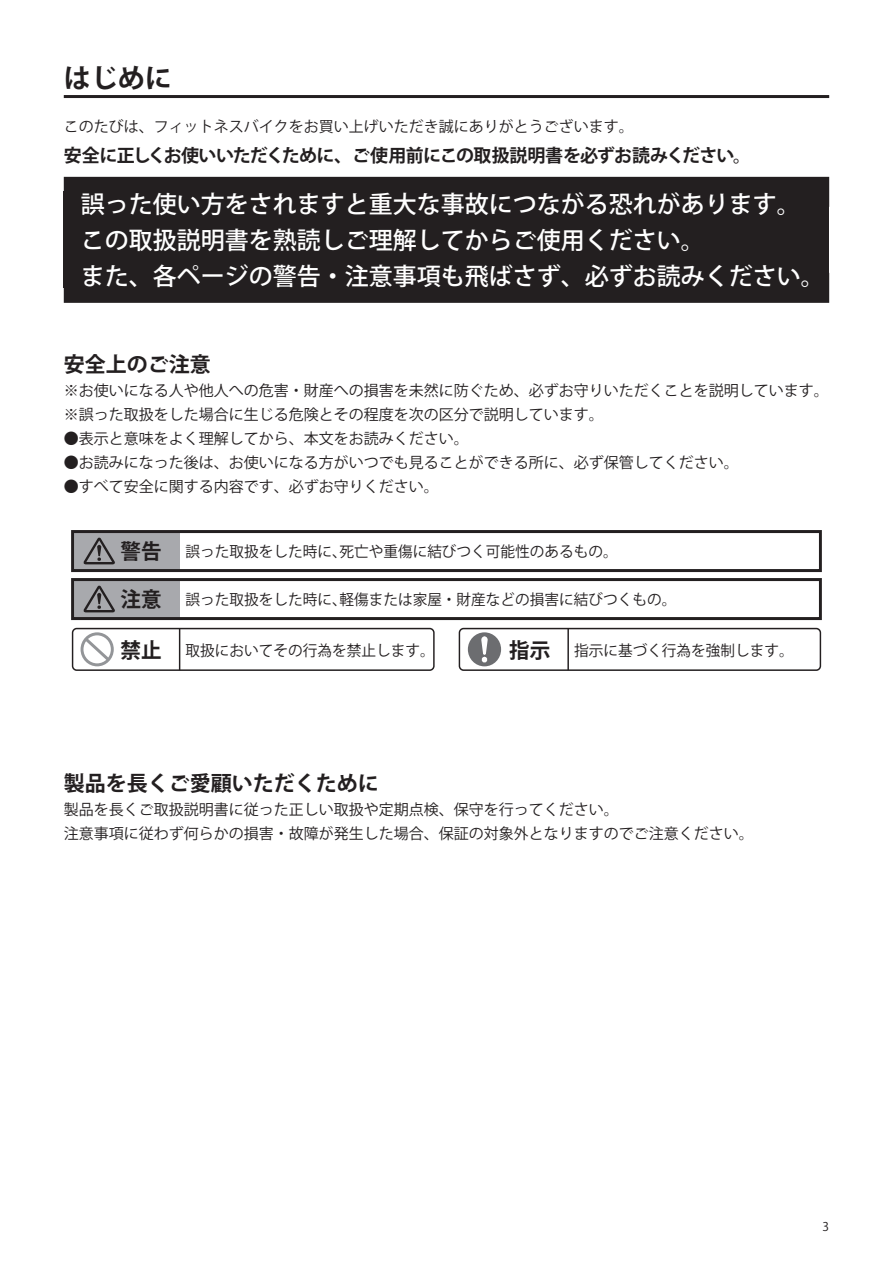
<style>
.page{position:relative;width:893px;height:1263px;background:#fff}
.page>*{position:absolute;margin:0;border:0;box-sizing:border-box;transform-origin:0 0}
.t1{font:700 27px "Koz Go Pro";color:#231f20}
.t2{font:500 24px/36px "Koz Go Pr 6 N";color:#fff}
.t3{font:700 21px "Koz Go Pro";color:#231f20}
.t4{font:700 18px "Koz Go Pr 6 N";letter-spacing:-.04em;color:#231f20}
.t5{font:15px/24px "Koz Go Pr 6 N";color:#231f20}
.t6{font:12px "Koz Go Pro";color:#231f20}
.s1{font-weight:700;font-size:21px}
</style>
<div class="page">
<hr style="left:64px;top:95px;width:765px;height:3px;background:#231f20">
<div style="left:64px;top:192px;width:765px;height:96px;background:#231f20"></div>
<div style="left:64px;top:273px;width:765px;height:30px;background:#231f20"></div>
<div style="left:64px;top:177px;width:765px;height:30px;background:#231f20"></div>
<div style="left:73px;top:531px;width:107px;height:39px;background:#a8a9ad"></div>
<div style="left:71px;top:530px;width:751px;height:42px;border:3px solid #231f20"></div>
<svg style="left:84px;top:538px;width:31px;height:26px"></svg>
<div style="left:73px;top:579px;width:107px;height:39px;background:#a8a9ad"></div>
<div style="left:71px;top:578px;width:751px;height:42px;border:3px solid #231f20"></div>
<svg style="left:84px;top:586px;width:31px;height:26px"></svg>
<div style="left:72px;top:628px;width:363px;height:43px;border:1px solid #231f20;border-radius:4px"></div>
<svg style="left:81px;top:632px;width:33px;height:34px"></svg>
<hr style="left:179px;top:628px;width:1px;height:42px;background:#231f20">
<div style="left:459px;top:628px;width:362px;height:43px;border:1px solid #231f20;border-radius:4px"></div>
<hr style="left:567px;top:628px;width:2px;height:42px;background:#231f20">
<div style="left:468px;top:632px;width:33px;height:34px;background:#6c6d70;border-radius:50%"></div>
<svg style="left:481px;top:636px;width:7px;height:26px"></svg>
<h1 class="t1" style="left:64px;top:60px;width:109px">はじめに</h1>
<p class="t5" style="left:64px;top:115px;width:572px">このたびは、フィットネスバイクをお買い上げいただき誠にありがとうございます。</p>
<p class="t4" style="left:64px;top:145px;width:689px">安全に正しくお使いいただくために、ご使用前にこの取扱説明書を必ずお読みください。</p>
<h2 class="t2" style="left:81px;top:187px;width:745px">誤った使い方をされますと重大な事故につながる恐れがあります。この取扱説明書を熟読しご理解してからご使用ください。<br>また、各ページの警告・注意事項も飛ばさず、必ずお読みください。</h2>
<h3 class="t3" style="left:64px;top:351px;width:149px">安全上のご注意</h3>
<p class="t5" style="left:64px;top:379px;width:767px">※お使いになる人や他人への危害・財産への損害を未然に防ぐため、必ずお守りいただくことを説明しています。※誤った取扱をした場合に生じる危険とその程度を次の区分で説明しています。</p>
<p class="t5" style="left:64px;top:427px;width:407px">●表示と意味をよく理解してから、本文をお読みください。</p>
<p class="t5" style="left:64px;top:451px;width:677px">●お読みになった後は、お使いになる方がいつでも見ることができる所に、必ず保管してください。</p>
<p class="t5" style="left:64px;top:475px;width:377px">●すべて安全に関する内容です、必ずお守りください。</p>
<p class="t5" style="left:121px;top:539px;width:499px"><span class="s1">警告</span> 誤った取扱をした時に、死亡や重傷に結びつく可能性のあるもの。</p>
<p class="t5" style="left:121px;top:587px;width:557px"><span class="s1">注意</span> 誤った取扱をした時に、軽傷または家屋・財産などの損害に結びつくもの。</p>
<p class="t5" style="left:121px;top:638px;width:316px"><span class="s1">禁止</span> 取扱においてその行為を禁止します。</p>
<p class="t5" style="left:509px;top:638px;width:286px"><span class="s1">指示</span> 指示に基づく行為を強制します。</p>
<h3 class="t3" style="left:64px;top:770px;width:316px">製品を長くご愛顧いただくために</h3>
<p class="t5" style="left:64px;top:798px;width:692px">製品を長くご取扱説明書に従った正しい取扱や定期点検、保守を行ってください。<br>注意事項に従わず何らかの損害・故障が発生した場合、保証の対象外となりますのでご注意ください。</p>
<p class="t6" style="left:823px;top:1219px;width:8px">3</p>
</div>
